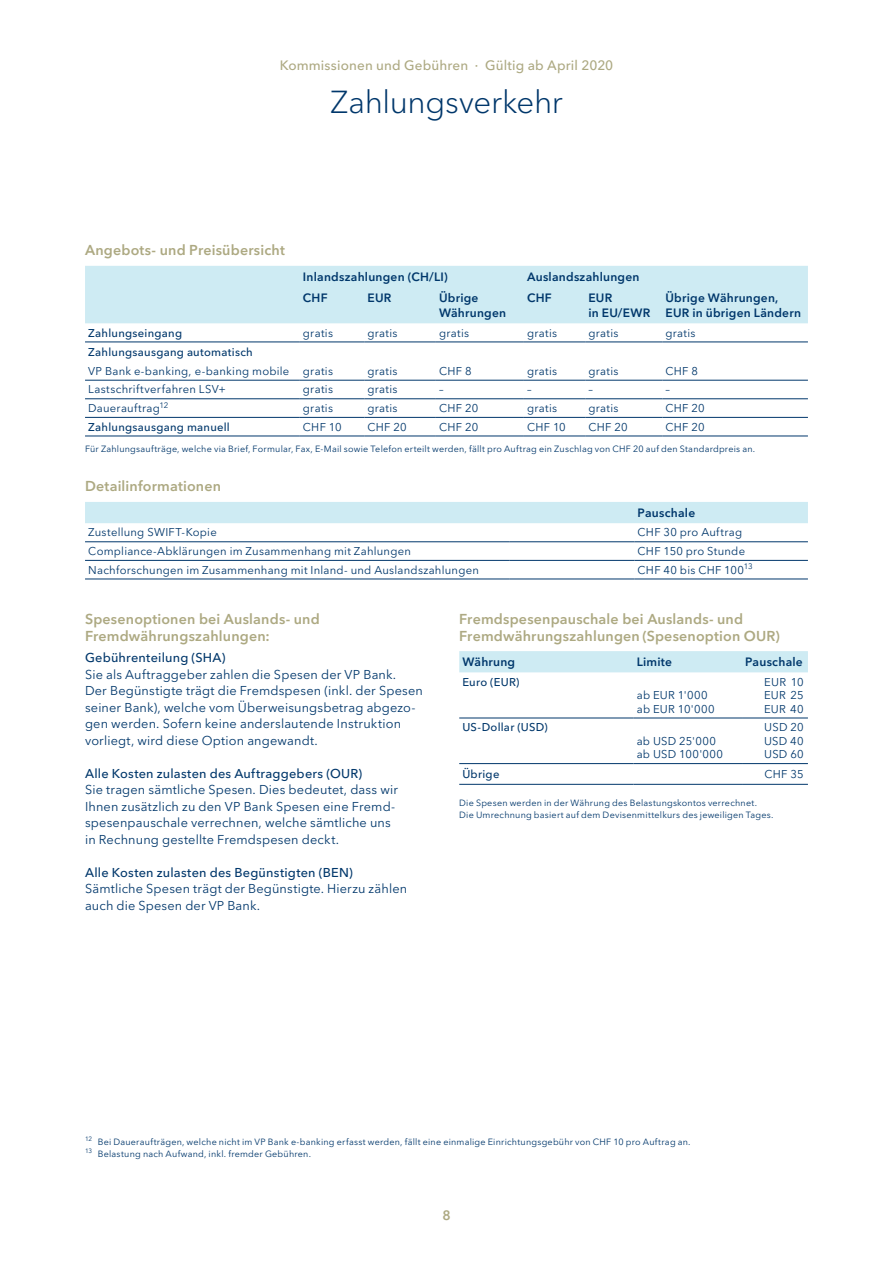
<style>
.page{position:relative;width:893px;height:1263px;background:#fff}
.page>*{position:absolute;margin:0;border:0;box-sizing:border-box;transform-origin:0 0}
.t1{font:300 31.5px "VP Next";letter-spacing:-.01em;color:#00376b}
.t2{font:600 14.25px/17.2px "VP Next";letter-spacing:.015em;color:#ada982}
.t3{font:500 13.5px "VP Next";letter-spacing:.01em;color:#ada982}
.t4{font:600 13.5px "VP Next";color:#ada982}
.t5{font:12.75px/16.5px "VP Next";letter-spacing:.01em;color:#00376b}
.t6{font:500 12.75px "VP Next";letter-spacing:.015em;color:#00376b}
.t7{font:600 12px/15px "VP Next";letter-spacing:.02em;color:#00376b}
.t8{font:11.25px/13.5px "VP Next";letter-spacing:.02em;color:#00376b}
.t9{font:500 11.25px "VP Next";letter-spacing:.025em;color:#00376b}
.t10{font:9px/12px "VP Next";letter-spacing:.025em;color:#00376b}
</style>
<div class="page">
<div style="left:85px;top:266px;width:723px;height:57px;background:#ceebf3"></div>
<hr style="left:85px;top:398px;width:215px;height:1px;background:#00376b">
<hr style="left:300px;top:398px;width:64px;height:1px;background:#00376b">
<hr style="left:364px;top:398px;width:72px;height:1px;background:#00376b">
<hr style="left:436px;top:398px;width:88px;height:1px;background:#00376b">
<hr style="left:524px;top:398px;width:61px;height:1px;background:#00376b">
<hr style="left:585px;top:398px;width:77px;height:1px;background:#00376b">
<hr style="left:662px;top:398px;width:146px;height:1px;background:#00376b">
<hr style="left:85px;top:417px;width:215px;height:1px;background:#00376b">
<hr style="left:300px;top:417px;width:64px;height:1px;background:#00376b">
<hr style="left:364px;top:417px;width:72px;height:1px;background:#00376b">
<hr style="left:436px;top:417px;width:88px;height:1px;background:#00376b">
<hr style="left:524px;top:417px;width:61px;height:1px;background:#00376b">
<hr style="left:585px;top:417px;width:77px;height:1px;background:#00376b">
<hr style="left:662px;top:417px;width:146px;height:1px;background:#00376b">
<hr style="left:85px;top:380px;width:215px;height:1px;background:#00376b">
<hr style="left:300px;top:380px;width:64px;height:1px;background:#00376b">
<hr style="left:364px;top:380px;width:72px;height:1px;background:#00376b">
<hr style="left:436px;top:380px;width:88px;height:1px;background:#00376b">
<hr style="left:524px;top:380px;width:61px;height:1px;background:#00376b">
<hr style="left:585px;top:380px;width:77px;height:1px;background:#00376b">
<hr style="left:662px;top:380px;width:146px;height:1px;background:#00376b">
<hr style="left:85px;top:436px;width:215px;height:1px;background:#00376b">
<hr style="left:300px;top:436px;width:64px;height:1px;background:#00376b">
<hr style="left:364px;top:436px;width:72px;height:1px;background:#00376b">
<hr style="left:436px;top:436px;width:88px;height:1px;background:#00376b">
<hr style="left:524px;top:436px;width:61px;height:1px;background:#00376b">
<hr style="left:585px;top:436px;width:77px;height:1px;background:#00376b">
<hr style="left:662px;top:436px;width:146px;height:1px;background:#00376b">
<hr style="left:85px;top:342px;width:215px;height:1px;background:#00376b">
<hr style="left:300px;top:342px;width:64px;height:1px;background:#00376b">
<hr style="left:364px;top:342px;width:72px;height:1px;background:#00376b">
<hr style="left:436px;top:342px;width:88px;height:1px;background:#00376b">
<hr style="left:524px;top:342px;width:61px;height:1px;background:#00376b">
<hr style="left:585px;top:342px;width:77px;height:1px;background:#00376b">
<hr style="left:662px;top:342px;width:146px;height:1px;background:#00376b">
<div style="left:85px;top:502px;width:723px;height:21px;background:#ceebf3"></div>
<hr style="left:85px;top:541px;width:424px;height:1px;background:#00376b">
<hr style="left:509px;top:541px;width:125px;height:1px;background:#00376b">
<hr style="left:634px;top:541px;width:174px;height:1px;background:#00376b">
<hr style="left:85px;top:579px;width:424px;height:1px;background:#00376b">
<hr style="left:509px;top:579px;width:125px;height:1px;background:#00376b">
<hr style="left:634px;top:579px;width:174px;height:1px;background:#00376b">
<hr style="left:85px;top:560px;width:424px;height:1px;background:#00376b">
<hr style="left:509px;top:560px;width:125px;height:1px;background:#00376b">
<hr style="left:634px;top:560px;width:174px;height:1px;background:#00376b">
<div style="left:459px;top:651px;width:349px;height:21px;background:#ceebf3"></div>
<hr style="left:459px;top:763px;width:175px;height:1px;background:#00376b">
<hr style="left:634px;top:763px;width:108px;height:1px;background:#00376b">
<hr style="left:742px;top:763px;width:66px;height:1px;background:#00376b">
<hr style="left:459px;top:718px;width:175px;height:1px;background:#00376b">
<hr style="left:634px;top:718px;width:108px;height:1px;background:#00376b">
<hr style="left:742px;top:718px;width:66px;height:1px;background:#00376b">
<hr style="left:459px;top:784px;width:175px;height:1px;background:#00376b">
<hr style="left:634px;top:784px;width:108px;height:1px;background:#00376b">
<hr style="left:742px;top:784px;width:66px;height:1px;background:#00376b">
<p class="t3" style="left:280px;top:57px;width:335px">Kommissionen und Gebühren · Gültig ab April 2020</p>
<h1 class="t1" style="left:330px;top:83px;width:234px">Zahlungsverkehr</h1>
<p class="t2" style="left:85px;top:242px;width:201px">Angebots- und Preisübersicht</p>
<p class="t7" style="left:303px;top:269px;width:146px">Inlandszahlungen (CH/LI)</p>
<p class="t7" style="left:527px;top:269px;width:114px">Auslandszahlungen</p>
<p class="t7" style="left:303px;top:290px;width:26px">CHF</p>
<p class="t7" style="left:367px;top:290px;width:25px">EUR</p>
<p class="t7" style="left:439px;top:290px;width:69px">Übrige<br>Währungen</p>
<p class="t7" style="left:527px;top:290px;width:26px">CHF</p>
<p class="t7" style="left:588px;top:290px;width:63px">EUR<br>in EU/EWR</p>
<p class="t7" style="left:665px;top:290px;width:137px">Übrige Währungen,<br>EUR in übrigen Ländern</p>
<p class="t9" style="left:88px;top:326px;width:95px">Zahlungseingang</p>
<p class="t8" style="left:303px;top:326px;width:32px">gratis</p>
<p class="t8" style="left:367px;top:326px;width:32px">gratis</p>
<p class="t8" style="left:439px;top:326px;width:32px">gratis</p>
<p class="t8" style="left:527px;top:326px;width:32px">gratis</p>
<p class="t8" style="left:588px;top:326px;width:32px">gratis</p>
<p class="t8" style="left:665px;top:326px;width:32px">gratis</p>
<p class="t9" style="left:88px;top:346px;width:166px">Zahlungsausgang automatisch</p>
<p class="t8" style="left:88px;top:364px;width:246px">VP Bank e-banking, e-banking mobile gratis</p>
<p class="t8" style="left:367px;top:364px;width:32px">gratis</p>
<p class="t8" style="left:439px;top:364px;width:34px">CHF 8</p>
<p class="t8" style="left:527px;top:364px;width:32px">gratis</p>
<p class="t8" style="left:588px;top:364px;width:32px">gratis</p>
<p class="t8" style="left:665px;top:364px;width:34px">CHF 8</p>
<p class="t8" style="left:88px;top:383px;width:139px">Lastschriftverfahren LSV+</p>
<p class="t8" style="left:303px;top:383px;width:32px">gratis</p>
<p class="t8" style="left:367px;top:383px;width:32px">gratis</p>
<p class="t8" style="left:439px;top:383px;width:6px">–</p>
<p class="t8" style="left:527px;top:383px;width:6px">–</p>
<p class="t8" style="left:588px;top:383px;width:6px">–</p>
<p class="t8" style="left:665px;top:383px;width:6px">–</p>
<p class="t8" style="left:88px;top:401px;width:82px">Dauerauftrag<sup>12</sup></p>
<p class="t8" style="left:303px;top:401px;width:32px">gratis</p>
<p class="t8" style="left:367px;top:401px;width:32px">gratis</p>
<p class="t8" style="left:439px;top:401px;width:41px">CHF 20</p>
<p class="t8" style="left:527px;top:401px;width:32px">gratis</p>
<p class="t8" style="left:588px;top:401px;width:32px">gratis</p>
<p class="t8" style="left:665px;top:401px;width:41px">CHF 20</p>
<p class="t9" style="left:88px;top:420px;width:143px">Zahlungsausgang manuell</p>
<p class="t8" style="left:303px;top:420px;width:40px">CHF 10</p>
<p class="t8" style="left:367px;top:420px;width:41px">CHF 20</p>
<p class="t8" style="left:439px;top:420px;width:41px">CHF 20</p>
<p class="t8" style="left:527px;top:420px;width:40px">CHF 10</p>
<p class="t8" style="left:588px;top:420px;width:41px">CHF 20</p>
<p class="t8" style="left:665px;top:420px;width:41px">CHF 20</p>
<p class="t10" style="left:85px;top:443px;width:672px">Für Zahlungsaufträge, welche via Brief, Formular, Fax, E-Mail sowie Telefon erteilt werden, fällt pro Auftrag ein Zuschlag von CHF 20 auf den Standardpreis an.</p>
<p class="t2" style="left:85px;top:478px;width:137px">Detailinformationen</p>
<p class="t7" style="left:638px;top:505px;width:59px">Pauschale</p>
<p class="t8" style="left:88px;top:526px;width:130px">Zustellung SWIFT-Kopie</p>
<p class="t8" style="left:638px;top:526px;width:106px">CHF 30 pro Auftrag</p>
<p class="t8" style="left:88px;top:544px;width:324px">Compliance-Abklärungen im Zusammenhang mit Zahlungen</p>
<p class="t8" style="left:638px;top:544px;width:109px">CHF 150 pro Stunde</p>
<p class="t8" style="left:88px;top:563px;width:392px">Nachforschungen im Zusammenhang mit Inland- und Auslandszahlungen</p>
<p class="t8" style="left:638px;top:563px;width:117px">CHF 40 bis CHF 100<sup>13</sup></p>
<p class="t2" style="left:85px;top:610px;width:236px">Spesenoptionen bei Auslands- und<br>Fremdwährungszahlungen:</p>
<p class="t6" style="left:85px;top:650px;width:142px">Gebührenteilung (SHA)</p>
<p class="t5" style="left:85px;top:666px;width:339px">Sie als Auftraggeber zahlen die Spesen der VP Bank.<br>Der Begünstigte trägt die Fremdspesen (inkl. der Spesen seiner Bank), welche vom Überweisungsbetrag abgezo&shy;gen werden. Sofern keine anderslautende Instruktion vorliegt, wird diese Option angewandt.</p>
<p class="t6" style="left:85px;top:765px;width:279px">Alle Kosten zulasten des Auftraggebers (OUR)</p>
<p class="t5" style="left:85px;top:781px;width:314px">Sie tragen sämtliche Spesen. Dies bedeutet, dass wir Ihnen zusätzlich zu den VP Bank Spesen eine Fremd&shy;spesenpauschale verrechnen, welche sämtliche uns in Rechnung gestellte Fremdspesen deckt.</p>
<p class="t6" style="left:85px;top:864px;width:269px">Alle Kosten zulasten des Begünstigten (BEN)</p>
<p class="t5" style="left:85px;top:880px;width:324px">Sämtliche Spesen trägt der Begünstigte. Hierzu zählen auch die Spesen der VP Bank.</p>
<p class="t2" style="left:459px;top:611px;width:322px;line-height:16.5px">Fremdspesenpauschale bei Auslands- und<br>Fremdwährungszahlungen (Spesenoption OUR)</p>
<p class="t7" style="left:462px;top:654px;width:54px">Währung</p>
<p class="t7" style="left:637px;top:654px;width:37px">Limite</p>
<p class="t7" style="left:745px;top:654px;width:59px">Pauschale</p>
<p class="t9" style="left:462px;top:675px;width:59px">Euro (EUR)</p>
<p class="t8" style="left:637px;top:688px;width:79px">ab EUR 1'000 ab EUR 10'000</p>
<p class="t8" style="left:764px;top:675px;width:41px;text-align:justify">EUR 10<br>EUR 25<br>EUR 40</p>
<p class="t9" style="left:462px;top:720px;width:87px">US-Dollar (USD)</p>
<p class="t8" style="left:637px;top:734px;width:88px">ab USD 25'000 ab USD 100'000</p>
<p class="t8" style="left:764px;top:721px;width:41px;text-align:justify">USD 20<br>USD 40<br>USD 60</p>
<p class="t9" style="left:462px;top:767px;width:39px">Übrige</p>
<p class="t8" style="left:764px;top:767px;width:41px">CHF 35</p>
<p class="t10" style="left:459px;top:796px;width:316px">Die Spesen werden in der Währung des Belastungskontos verrechnet.<br>Die Umrechnung basiert auf dem Devisenmittelkurs des jeweiligen Tages.</p>
<p class="t10" style="left:85px;top:1135px;width:607px"><sup>12</sup> Bei Daueraufträgen, welche nicht im VP Bank e-banking erfasst werden, fällt eine einmalige Einrichtungsgebühr von CHF 10 pro Auftrag an.<br><sup>13</sup> Belastung nach Aufwand, inkl. fremder Gebühren.</p>
<p class="t4" style="left:442px;top:1207px;width:10px">8</p>
</div>
